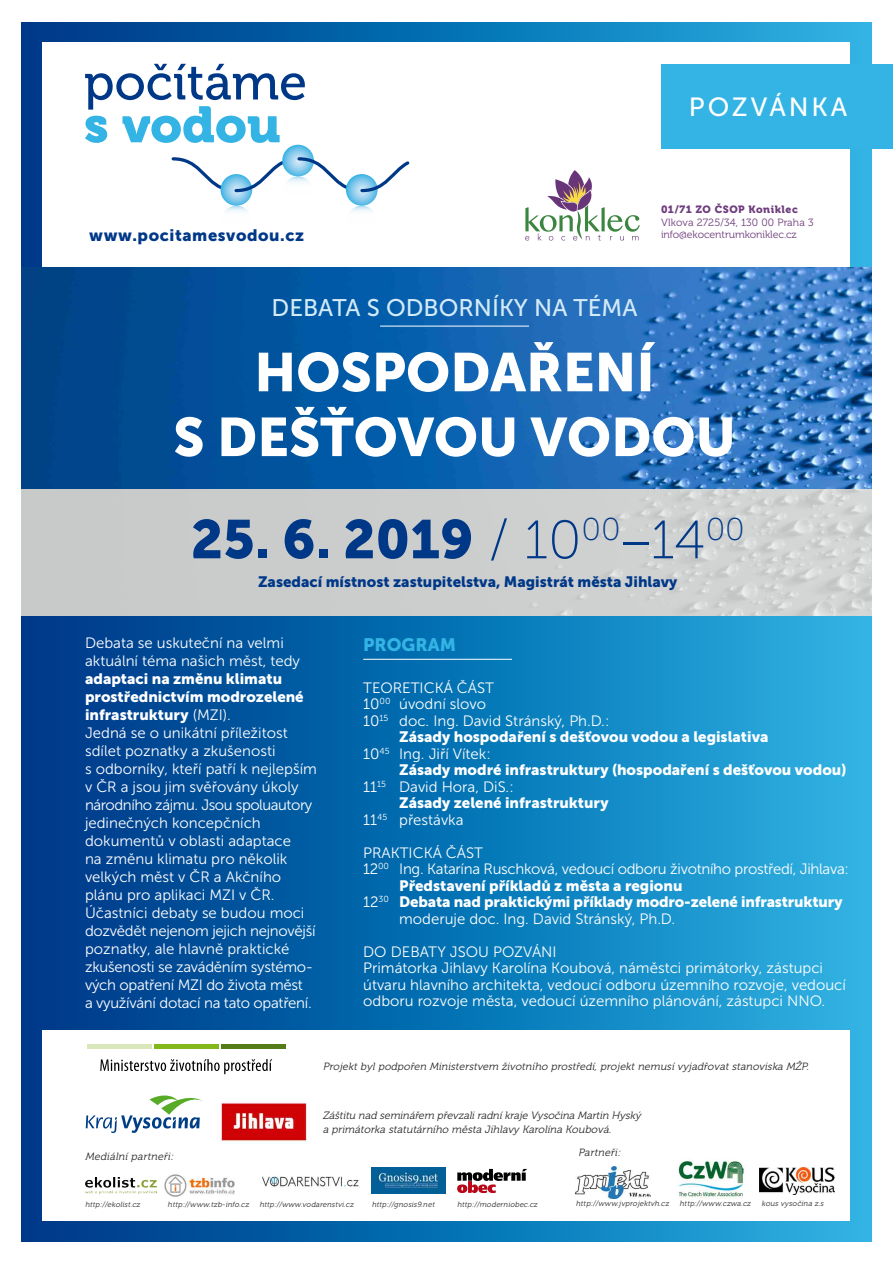
<style>
.page{position:relative;width:893px;height:1263px;background:#fff}
.page>*{position:absolute;margin:0;border:0;box-sizing:border-box;transform-origin:0 0}
.t1{font:54px "Museo Sans 900";color:#fff}
.t2{font:54px "Museo Sans 900";color:#003888}
.t3{font:26.25px "Museo Sans 500";letter-spacing:.11em;color:#fff}
.t4{font:24px "Museo Sans 500";color:#d3eaf7}
.t5{font:18px "Museo Sans 900";color:#34b4e4}
.t6{font:16.5px "Museo Sans 900";letter-spacing:.035em;color:#003888}
.t7{font:15px/18px "Museo Sans 300";color:#fff}
.t8{font:15px/18px "Museo Sans 900";color:#fff}
.t9{font:15px "Museo Sans 300";letter-spacing:-.02em;color:#fff}
.t10{font:15px "Museo Sans 900";color:#003888}
.t11{font:italic 10.65px "Museo 300";color:#282829}
.t12{font:italic 10.5px "Museo 300";color:#282829}
.t13{font:10.5px "Museo 300";letter-spacing:-.005em;color:#6e3d7d}
.t14{font:10.5px "Museo 300";letter-spacing:.015em;color:#6e3d7d}
.t15{font:10.5px "Museo 900";letter-spacing:.05em;color:#6e3d7d}
.t16{font:italic 7.5px "Museo 300";color:#282829}
.s1{font-family:"Museo Sans 100"}
.s2{font-family:"Museo Sans 300"}
</style>
<div class="page">
<div style="left:21px;top:21px;width:851px;height:1221px;background:linear-gradient(to right,#003485,#27b2e3)"></div>
<div style="left:43px;top:43px;width:807px;height:351px;background:#fff"></div>
<div style="left:43px;top:1030px;width:807px;height:190px;background:#fff"></div>
<svg style="left:171px;top:157px;width:54px;height:35px"></svg>
<svg style="left:221px;top:174px;width:31px;height:32px"></svg>
<svg style="left:233px;top:161px;width:54px;height:33px"></svg>
<svg style="left:282px;top:145px;width:32px;height:31px"></svg>
<svg style="left:296px;top:156px;width:55px;height:33px"></svg>
<svg style="left:346px;top:174px;width:32px;height:32px"></svg>
<svg style="left:359px;top:161px;width:51px;height:33px"></svg>
<svg style="left:85px;top:64px;width:220px;height:79px"></svg>
<svg style="left:221px;top:206px;width:31px;height:31px"></svg>
<svg style="left:283px;top:176px;width:31px;height:31px"></svg>
<svg style="left:346px;top:206px;width:31px;height:31px"></svg>
<img style="left:21px;top:268px;width:851px;height:221px">
<div style="left:21px;top:489px;width:851px;height:126px;background:#cccdcd"></div>
<hr style="left:380px;top:326px;width:149px;height:1px;background:#fff">
<svg style="left:525px;top:170px;width:115px;height:70px"></svg>
<div style="left:661px;top:64px;width:232px;height:85px;background:#34b4e4"></div>
<hr style="left:363px;top:659px;width:149px;height:1px;background:#fff">
<div style="left:221px;top:1044px;width:65px;height:5px;background:#537b17"></div>
<div style="left:87px;top:1044px;width:65px;height:5px;background:#d9e7ba"></div>
<div style="left:154px;top:1044px;width:65px;height:5px;background:#83b81a"></div>
<svg style="left:100px;top:1059px;width:172px;height:15px"></svg>
<img style="left:219px;top:1102px;width:89px;height:41px">
<svg style="left:86px;top:1095px;width:116px;height:38px"></svg>
<img style="left:676px;top:1158px;width:69px;height:40px">
<img style="left:576px;top:1166px;width:75px;height:32px">
<img style="left:759px;top:1167px;width:75px;height:27px">
<img style="left:86px;top:1177px;width:70px;height:16px">
<img style="left:164px;top:1174px;width:71px;height:23px">
<img style="left:262px;top:1173px;width:98px;height:15px">
<img style="left:372px;top:1167px;width:74px;height:26px">
<svg style="left:457px;top:1169px;width:70px;height:24px"></svg>
<p class="t3" style="left:689px;top:93px;width:160px">POZVÁNKA</p>
<p class="t15" style="left:661px;top:204px;width:138px">01/71 ZO ČSOP Koniklec</p>
<p class="t14" style="left:661px;top:216px;width:154px">Vlkova 2725/34, 130 00 Praha 3</p>
<p class="t6" style="left:89px;top:225px;width:216px">www.pocitamesvodou.cz</p>
<p class="t13" style="left:661px;top:229px;width:137px">info@ekocentrumkoniklec.cz</p>
<p class="t4" style="left:272px;top:294px;width:367px">DEBATA S ODBORNÍKY NA TÉMA</p>
<p class="t1" style="left:254px;top:342px;width:402px">HOSPODAŘENÍ</p>
<p class="t1" style="left:173px;top:406px;width:564px">S DEŠŤOVOU VODOU</p>
<p class="t2" style="left:191px;top:509px;width:556px">25. 6. 2019 <span class="s1">/ 10</span><sup>00</sup><span class="s1">–14</span><sup>00</sup></p>
<p class="t10" style="left:258px;top:573px;width:421px">Zasedací místnost zastupitelstva, Magistrát města Jihlavy</p>
<p class="t8" style="left:85px;top:634px;width:220px"><span class="s2">Debata se uskuteční na velmi aktuální téma našich měst, tedy </span>adaptaci na změnu klimatu prostřednictvím modrozelené infrastruktury <span class="s2">(MZI).</span></p>
<p class="t7" style="left:85px;top:724px;width:204px">Jedná se o unikátní příležitost sdílet poznatky a zkušenosti</p>
<p class="t7" style="left:85px;top:760px;width:233px">s odborníky, kteří patří k nejlepším v ČR a jsou jim svěřovány úkoly národního zájmu. Jsou spoluautory jedinečných koncepčních</p>
<p class="t7" style="left:85px;top:832px;width:208px">dokumentů v oblasti adaptace</p>
<p class="t7" style="left:85px;top:850px;width:232px">na změnu klimatu pro několik velkých měst v ČR a Akčního plánu pro aplikaci MZI v ČR.<br>Účastníci debaty se budou moci dozvědět nejenom jejich nejnovější poznatky, ale hlavně praktické zkušenosti se zaváděním systémo&shy;vých opatření MZI do života měst</p>
<p class="t9" style="left:85px;top:995px;width:228px">a využívání dotací na tato opatření.</p>
<p class="t5" style="left:363px;top:634px;width:94px">PROGRAM</p>
<p class="t7" style="left:363px;top:679px;width:132px">TEORETICKÁ ČÁST</p>
<p class="t7" style="left:363px;top:695px;width:124px">10<sup>00</sup> úvodní slovo</p>
<p class="t7" style="left:363px;top:712px;width:248px">10<sup>15</sup> doc. Ing. David Stránský, Ph.D.:</p>
<p class="t8" style="left:399px;top:728px;width:371px">Zásady hospodaření s dešťovou vodou a legislativa</p>
<p class="t7" style="left:363px;top:745px;width:129px">10<sup>45</sup> Ing. Jiří Vítek:</p>
<p class="t8" style="left:399px;top:761px;width:449px">Zásady modré infrastruktury (hospodaření s dešťovou vodou)</p>
<p class="t7" style="left:363px;top:778px;width:152px">11<sup>15</sup> David Hora, DiS.:</p>
<p class="t8" style="left:399px;top:794px;width:211px">Zásady zelené infrastruktury</p>
<p class="t7" style="left:363px;top:811px;width:102px">11<sup>45</sup> přestávka</p>
<p class="t7" style="left:363px;top:844px;width:121px">PRAKTICKÁ ČÁST</p>
<p class="t9" style="left:363px;top:861px;width:487px">12<sup>00</sup> Ing. Katarína Ruschková, vedoucí odboru životního prostředí, Jihlava:</p>
<p class="t8" style="left:399px;top:876px;width:285px">Představení příkladů z města a regionu</p>
<p class="t8" style="left:399px;top:894px;width:445px;line-height:16.5px;text-indent:-36px"><span class="s2">12</span><sup>30</sup> Debata nad praktickými příklady modro-zelené infrastruktury <span class="s2">moderuje doc. Ing. David Stránský, Ph.D.</span></p>
<p class="t7" style="left:363px;top:943px;width:195px">DO DEBATY JSOU POZVÁNI</p>
<p class="t7" style="left:363px;top:960px;width:484px;line-height:16.5px">Primátorka Jihlavy Karolína Koubová, náměstci primátorky, zástupci útvaru hlavního architekta, vedoucí odboru územního rozvoje, vedoucí odboru rozvoje města, vedoucí územního plánování, zástupci NNO.</p>
<p class="t12" style="left:85px;top:1151px;width:92px">Mediální partneři:</p>
<p class="t12" style="left:323px;top:1061px;width:490px">Proj ekt byl podpořen Ministerstvem životního prostředí, proj ekt nemusí vyj adřovat stanoviska MŽP.</p>
<p class="t11" style="left:323px;top:1109px;width:322px">Záštitu nad seminářem převzaliradníkraj e Vysočina Martin Hyský</p>
<p class="t11" style="left:323px;top:1123px;width:292px">a primátorka statutárního města Jihlavy Karolína Koubová.</p>
<p class="t12" style="left:578px;top:1147px;width:46px">Partneři:</p>
<p class="t16" style="left:85px;top:1200px;width:58px">http://ekolist.cz</p>
<p class="t16" style="left:168px;top:1200px;width:84px">http://www.tzb-info.cz</p>
<p class="t16" style="left:259px;top:1200px;width:97px">http://www.vodarenstvi.cz</p>
<p class="t16" style="left:372px;top:1200px;width:66px">http://gnosis9.net</p>
<p class="t16" style="left:457px;top:1200px;width:83px">http://moderniobec.cz</p>
<p class="t16" style="left:576px;top:1199px;width:96px">http://www.jvproj ektvh.cz</p>
<p class="t16" style="left:680px;top:1199px;width:74px">http://www.czwa.cz</p>
<p class="t16" style="left:761px;top:1199px;width:65px">kous vysočina z.s</p>
</div>
